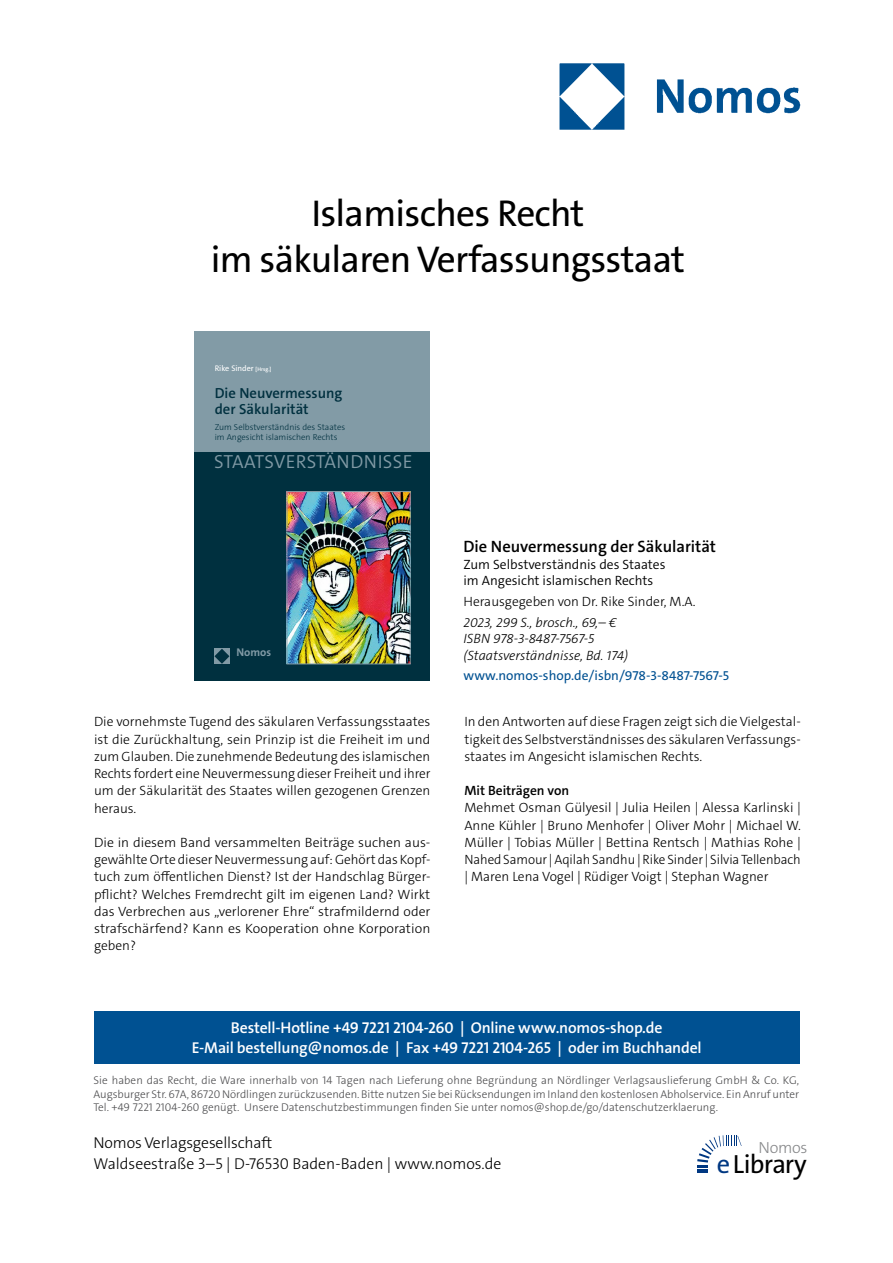
<style>
.page{position:relative;width:893px;height:1263px;background:#fff}
.page>*{position:absolute;margin:0;border:0;box-sizing:border-box;transform-origin:0 0}
.t1{font:37.5px/46.5px "The Sans Os F";letter-spacing:-.02em;color:#000;text-align:center}
.t2{font:26.4px "The Sans Os F";letter-spacing:-.03em;color:#000}
.t3{font:300 19.05px "The Sans C5";letter-spacing:.02em;color:#819aa5}
.t4{font:600 16.5px "The Sans C5";color:#000}
.t5{font:300 16.2px "The Sans Os F";letter-spacing:-.02em;color:#87888a}
.t6{font:600 15.75px/21px "The Sans Os F";letter-spacing:-.01em;color:#fff;text-align:center}
.t7{font:300 15.75px/21px "The Sans Os F";color:#000}
.t8{font:600 14.7px/16.4px "The Sans C5";color:#00303f}
.t9{font:300 13.5px/17.2px "The Sans C5";color:#000;text-align:justify}
.t10{font:italic 300 13.5px/16.5px "The Sans C5";color:#000}
.t11{font:300 13.5px/16.5px "The Sans C5";color:#000}
.t12{font:13.5px "The Sans C5";color:#005192}
.t13{font:600 13.5px "The Sans C5";color:#000}
.t14{font:300 11.25px/13.5px "The Sans Os F";color:#4b4b4d;text-align:justify}
.t15{font:700 11.25px "The Sans C5";color:#819aa5}
.t16{font:300 8.7px/9.8px "The Sans C5";color:#00303f}
.t17{font:8.1px "The Sans C5";color:#fff}
.s1{font-weight:600;font-size:5.4px}
.s2{color:#003882}
</style>
<div class="page">
<img style="left:559px;top:63px;width:242px;height:67px">
<div style="left:94px;top:1011px;width:705px;height:52px;background:#005192"></div>
<svg style="left:697px;top:1135px;width:45px;height:38px"></svg>
<div style="left:194px;top:331px;width:236px;height:349px;background:#829ba6"></div>
<div style="left:194px;top:452px;width:236px;height:228px;background:#00303f"></div>
<div style="left:214px;top:648px;width:16px;height:16px;background:#819aa5"></div>
<svg style="left:214px;top:649px;width:15px;height:15px"></svg>
<img style="left:289px;top:493px;width:119px;height:169px">
<div style="left:287px;top:491px;width:123px;height:173px;border:1px solid #819aa5"></div>
<h1 class="t1" style="left:211px;top:194px;width:476px">Islamisches Recht<br>im säkularen Verfassungsstaat</h1>
<p class="t17" style="left:215px;top:363px;width:58px">Rike Sinder <span class="s1">[Hrsg.]</span></p>
<p class="t8" style="left:215px;top:384px;width:129px">Die Neuvermessung der Säkularität</p>
<p class="t16" style="left:215px;top:422px;width:132px">Zum Selbstverständnis des Staates im Angesicht islamischen Rechts</p>
<h3 class="t3" style="left:214px;top:450px;width:200px">STAATSVERSTÄNDNISSE</h3>
<p class="t15" style="left:236px;top:645px;width:36px">Nomos</p>
<p class="t9" style="left:94px;top:713px;width:338px">Die vornehmste Tugend des säkularen Verfassungsstaates ist die Zurückhaltung, sein Prinzip ist die Freiheit im und zum Glauben. Die zunehmende Bedeutung des islamischen Rechts fordert eine Neuvermessung dieser Freiheit und ihrer um der Säkularität des Staates willen gezogenen Grenzen heraus.</p>
<p class="t9" style="left:94px;top:834px;width:338px">Die in diesem Band versammelten Beiträge suchen aus&shy;gewählte Orte dieser Neuvermessung auf: Gehört das Kopf&shy;tuch zum öffentlichen Dienst? Ist der Handschlag Bürger&shy;pflicht? Welches Fremdrecht gilt im eigenen Land? Wirkt das Verbrechen aus „verlorener Ehre“ strafmildernd oder strafschärfend? Kann es Kooperation ohne Korporation geben?</p>
<p class="t4" style="left:463px;top:536px;width:254px">Die Neuvermessung der Säkularität</p>
<p class="t11" style="left:463px;top:556px;width:204px">Zum Selbstverständnis des Staates im Angesicht islamischen Rechts</p>
<p class="t9" style="left:463px;top:593px;width:234px">Herausgegeben von Dr. Rike Sinder, M.A.</p>
<p class="t10" style="left:463px;top:614px;width:166px">2023, 299 S., brosch., 69,– €<br>ISBN 978-3-8487-7567-5 (Staatsverständnisse, Bd. 174)</p>
<p class="t12" style="left:463px;top:667px;width:267px">www.nomos-shop.de/isbn/978-3-8487-7567-5</p>
<p class="t9" style="left:464px;top:713px;width:338px">In den Antworten auf diese Fragen zeigt sich die Vielgestal&shy;tigkeit des Selbstverständnisses des säkularen Verfassungs&shy;staates im Angesicht islamischen Rechts.</p>
<p class="t13" style="left:464px;top:782px;width:106px">Mit Beiträgen von</p>
<p class="t9" style="left:464px;top:799px;width:338px">Mehmet Osman Gülyesil | Julia Heilen | Alessa Karlinski | Anne Kühler | Bruno Menhofer | Oliver Mohr | Michael W.<br>Müller | Tobias Müller | Bettina Rentsch | Mathias Rohe | Nahed Samour | Aqilah Sandhu | Rike Sinder | Silvia Tellenbach | Maren Lena Vogel | Rüdiger Voigt | Stephan Wagner</p>
<p class="t6" style="left:192px;top:1017px;width:511px">Bestell-Hotline +49 7221 2104-260 | Online www.nomos-shop.de<br>E-Mail bestellung@nomos.de | Fax +49 7221 2104-265 | oder im Buchhandel</p>
<p class="t14" style="left:94px;top:1074px;width:707px">Sie haben das Recht, die Ware innerhalb von 14 Tagen nach Lieferung ohne Begründung an Nördlinger Verlagsauslieferung GmbH &amp; Co. KG, Augsburger Str. 67A, 86720 Nördlingen zurückzusenden. Bitte nutzen Sie bei Rücksendungen im Inland den kostenlosen Abholservice. Ein Anruf unter Tel. +49 7221 2104-260 genügt. Unsere Datenschutzbestimmungen finden Sie unter nomos@shop.de/go/datenschutzerklaerung.</p>
<p class="t7" style="left:94px;top:1133px;width:409px">Nomos Verlagsgesellschaft<br>Waldseestraße 3–5 | D-76530 Baden-Baden | www.nomos.de</p>
<p class="t5" style="left:758px;top:1137px;width:51px">Nomos</p>
<h2 class="t2" style="left:717px;top:1153px;width:91px"><span class="s2">e</span>Library</h2>
</div>
